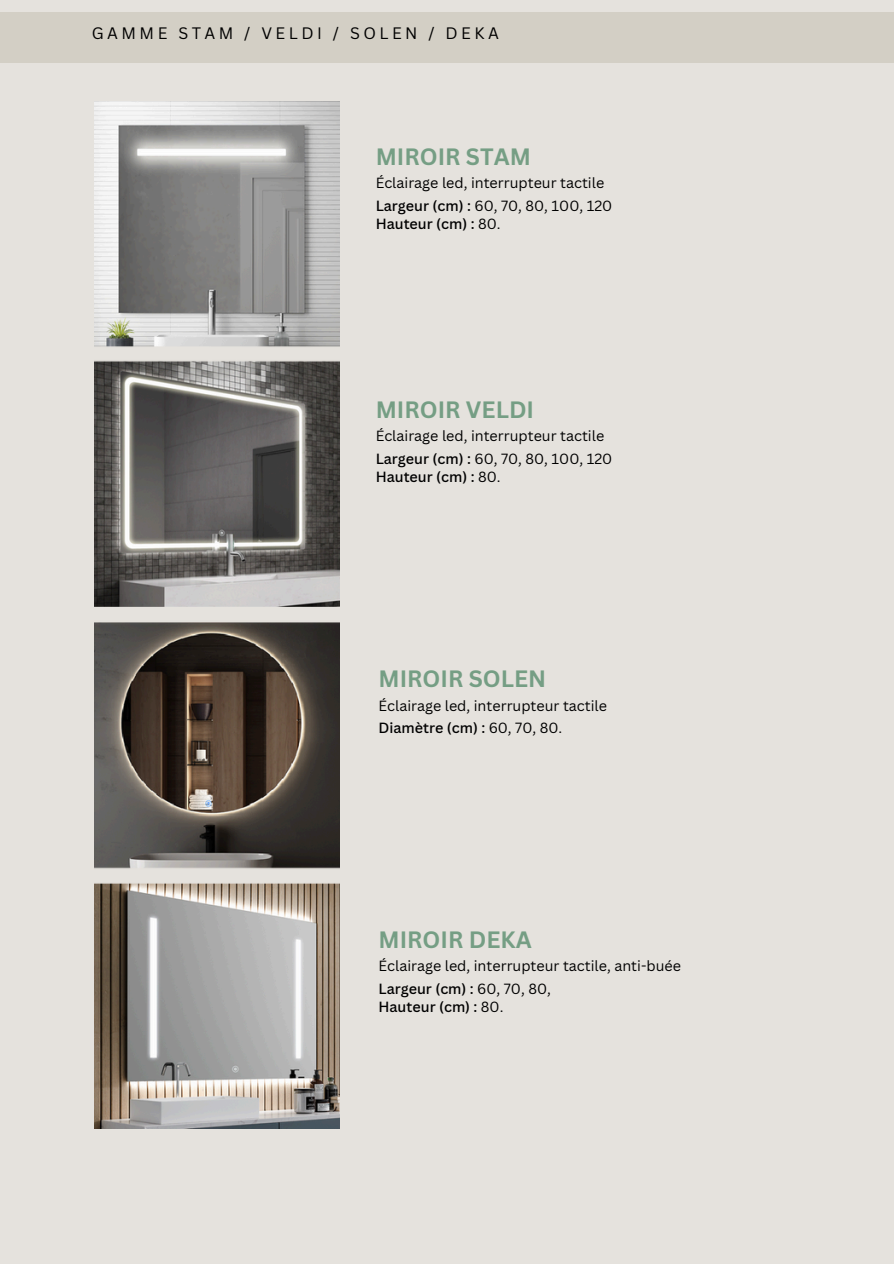
<style>
.page{position:relative;width:894px;height:1264px;background:#fff}
.page>*{position:absolute;margin:0;border:0;box-sizing:border-box;transform-origin:0 0}
.t1{font:700 22.95px "Canva Sans";color:#759e84}
.t2{font:16.2px "Canva Sans";letter-spacing:.215em;color:#000}
.t3{font:14.4px/22.5px "Canva Sans";color:#000}
.t4{font:500 14.4px "Canva Sans";color:#000}
.s1{font-weight:500}
.s2{font-weight:400}
</style>
<div class="page">
<div style="left:0;top:0;width:893px;height:1263px;background:#e5e2dd"></div>
<div style="left:0;top:12px;width:893px;height:51px;background:#d3cfc5"></div>
<img style="left:94px;top:101px;width:245px;height:1027px">
<p class="t2" style="left:92px;top:22px;width:408px">GAMME STAM / VELDI / SOLEN / DEKA</p>
<p class="t1" style="left:375px;top:140px;width:157px">MIROIR STAM</p>
<p class="t3" style="left:375px;top:171px;width:238px">Éclairage led, interrupteur tactile<br><span class="s1">Largeur (cm) :</span> 60, 70, 80, 100, 120</p>
<p class="t4" style="left:375px;top:213px;width:126px">Hauteur (cm) : <span class="s2">80.</span></p>
<p class="t1" style="left:375px;top:393px;width:160px">MIROIR VELDI</p>
<p class="t3" style="left:375px;top:424px;width:238px">Éclairage led, interrupteur tactile<br><span class="s1">Largeur (cm) :</span> 60, 70, 80, 100, 120</p>
<p class="t4" style="left:375px;top:466px;width:126px">Hauteur (cm) : <span class="s2">80.</span></p>
<p class="t1" style="left:378px;top:662px;width:169px">MIROIR SOLEN</p>
<p class="t3" style="left:378px;top:693px;width:230px">Éclairage led, interrupteur tactile<br><span class="s1">Diamètre (cm) :</span> 60, 70, 80.</p>
<p class="t1" style="left:378px;top:923px;width:155px">MIROIR DEKA</p>
<p class="t3" style="left:378px;top:954px;width:304px">Éclairage led, interrupteur tactile, anti-buée<br><span class="s1">Largeur (cm) :</span> 60, 70, 80,</p>
<p class="t4" style="left:378px;top:996px;width:126px">Hauteur (cm) : <span class="s2">80.</span></p>
</div>
